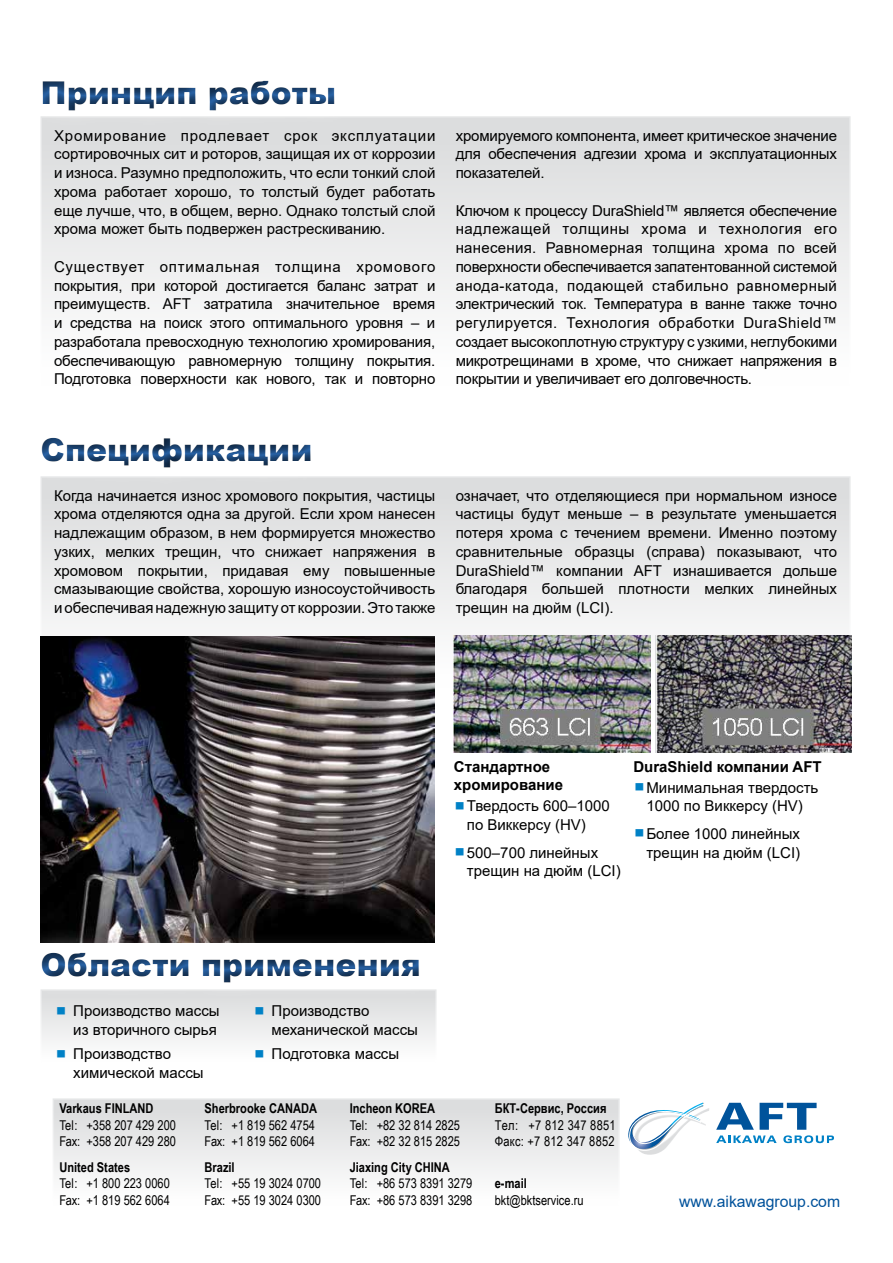
<style>
.page{position:relative;width:893px;height:1263px;background:#fff}
.page>*{position:absolute;margin:0;border:0;box-sizing:border-box;transform-origin:0 0}
.t1{font:900 36px "Arial";color:#0081c6}
.t2{font:900 31.5px "Arial";color:#2862a5}
.t3{font:15.75px "Arial";color:#00529b}
.t4{font:15px/18.8px "Arial";color:#000}
.t5{font:700 15px/18.8px "Arial";color:#000}
.t6{font:13.5px/16.5px "Arial Narrow";color:#000}
.t7{font:700 13.5px "Arial Narrow";color:#000}
.t8{font:13.5px/16.5px "Arial Narrow";letter-spacing:.02em;color:#000}
</style>
<div class="page">
<div style="left:40px;top:116px;width:810px;height:270px;background:linear-gradient(to bottom,#d9dadb,#fff);border:2px solid #e6e7e8"></div>
<svg style="left:40px;top:116px;width:319px;height:16px;background:#dedfdf"></svg>
<svg style="left:42px;top:80px;width:293px;height:31px"></svg>
<svg style="left:40px;top:476px;width:810px;height:213px;fill:#e8e9e9"></svg>
<img style="left:40px;top:637px;width:394px;height:291px">
<div style="left:40px;top:476px;width:295px;height:14px;background:#dcddde"></div>
<svg style="left:40px;top:437px;width:289px;height:41px"></svg>
<img style="left:657px;top:635px;width:195px;height:118px">
<img style="left:454px;top:635px;width:196px;height:118px">
<svg style="left:40px;top:1005px;width:396px;height:37px;fill:#ebebec"></svg>
<svg style="left:40px;top:928px;width:397px;height:77px;background:#434141"></svg>
<svg style="left:40px;top:940px;width:397px;height:63px"></svg>
<div style="left:53px;top:1098px;width:567px;height:108px;background:linear-gradient(to bottom,#d9dadb,#fff);border:2px solid #e6e7e8"></div>
<img style="left:641px;top:1108px;width:68px;height:47px">
<svg style="left:628px;top:1102px;width:76px;height:50px"></svg>
<svg style="left:716px;top:1103px;width:118px;height:40px"></svg>
<h2 class="t2" style="left:40px;top:69px;width:298px">Принцип работы</h2>
<p class="t4" style="left:54px;top:126px;width:383px;text-align:justify">Хромирование продлевает срок эксплуатации сортировочных сит и роторов, защищая их от коррозии и износа. Разумно предположить, что если тонкий слой хрома работает хорошо, то толстый будет работать еще лучше, что, в общем, верно. Однако толстый слой хрома может быть подвержен растрескиванию.</p>
<p class="t4" style="left:54px;top:257px;width:383px;text-align:justify">Существует оптимальная толщина хромового покрытия, при которой достигается баланс затрат и преимуществ. AFT затратила значительное время и средства на поиск этого оптимального уровня – и разработала превосходную технологию хромирования, обеспечивающую равномерную толщину покрытия.<br>Подготовка поверхности как нового, так и повторно</p>
<h2 class="t2" style="left:40px;top:427px;width:274px">Спецификации</h2>
<p class="t4" style="left:456px;top:126px;width:383px;text-align:justify">хромируемого компонента, имеет критическое значение для обеспечения адгезии хрома и эксплуатационных показателей.</p>
<p class="t4" style="left:456px;top:201px;width:383px;text-align:justify">Ключом к процессу DuraShield™ является обеспечение надлежащей толщины хрома и технология его нанесения. Равномерная толщина хрома по всей поверхности обеспечивается запатентованной системой анода-катода, подающей стабильно равномерный электрический ток. Температура в ванне также точно регулируется. Технология обработки DuraShield™ создает высокоплотную структуру с узкими, неглубокими микротрещинами в хроме, что снижает напряжения в покрытии и увеличивает его долговечность.</p>
<p class="t4" style="left:54px;top:486px;width:383px;text-align:justify">Когда начинается износ хромового покрытия, частицы хрома отделяются одна за другой. Если хром нанесен надлежащим образом, в нем формируется множество узких, мелких трещин, что снижает напряжения в хромовом покрытии, придавая ему повышенные смазывающие свойства, хорошую износоустойчивость и обеспечивая надежную защиту от коррозии. Это также</p>
<p class="t4" style="left:456px;top:486px;width:383px;text-align:justify">означает, что отделяющиеся при нормальном износе частицы будут меньше – в результате уменьшается потеря хрома с течением времени. Именно поэтому сравнительные образцы (справа) показывают, что DuraShield™ компании AFT изнашивается дольше благодаря большей плотности мелких линейных трещин на дюйм (LCI).</p>
<p class="t5" style="left:454px;top:757px;width:111px">Стандартное хромирование</p>
<h1 class="t1" style="left:454px;top:780px;width:13px">·</h1>
<p class="t4" style="left:467px;top:796px;width:144px">Твердость 600–1000 по Виккерсу (HV)</p>
<h1 class="t1" style="left:454px;top:826px;width:13px">·</h1>
<p class="t4" style="left:467px;top:843px;width:155px">500–700 линейных трещин на дюйм (LCI)</p>
<p class="t5" style="left:633px;top:757px;width:190px">DuraShield компании AFT</p>
<h1 class="t1" style="left:633px;top:761px;width:13px">·</h1>
<p class="t4" style="left:646px;top:778px;width:173px">Минимальная твердость<br>1000 по Виккерсу (HV)</p>
<h1 class="t1" style="left:633px;top:807px;width:13px">·</h1>
<p class="t4" style="left:646px;top:824px;width:155px">Более 1000 линейных трещин на дюйм (LCI)</p>
<h2 class="t2" style="left:40px;top:942px;width:382px">Области применения</h2>
<h1 class="t1" style="left:55px;top:985px;width:13px">·</h1>
<p class="t4" style="left:73px;top:1002px;width:148px">Производство массы из вторичного сырья</p>
<h1 class="t1" style="left:55px;top:1028px;width:13px">·</h1>
<p class="t4" style="left:73px;top:1044px;width:132px">Производство химической массы</p>
<h1 class="t1" style="left:254px;top:985px;width:13px">·</h1>
<p class="t4" style="left:272px;top:1002px;width:148px">Производство механической массы</p>
<h1 class="t1" style="left:254px;top:1028px;width:13px">·</h1>
<p class="t4" style="left:272px;top:1044px;width:129px">Подготовка массы</p>
<p class="t7" style="left:59px;top:1098px;width:96px">Varkaus FINLAND</p>
<p class="t6" style="left:59px;top:1116px;width:118px">Tel: +358 207 429 200<br>Fax: +358 207 429 280</p>
<p class="t7" style="left:205px;top:1098px;width:114px">Sherbrooke CANADA</p>
<p class="t6" style="left:205px;top:1116px;width:112px">Tel: +1 819 562 4754<br>Fax: +1 819 562 6064</p>
<p class="t7" style="left:350px;top:1098px;width:87px">Incheon KOREA</p>
<p class="t6" style="left:350px;top:1116px;width:112px">Tel: +82 32 814 2825<br>Fax: +82 32 815 2825</p>
<p class="t7" style="left:495px;top:1098px;width:113px">БКТ-Сервис, Россия</p>
<p class="t8" style="left:495px;top:1116px;width:122px">Тел: +7 812 347 8851<br>Факс: +7 812 347 8852</p>
<p class="t7" style="left:59px;top:1157px;width:72px">United States</p>
<p class="t6" style="left:59px;top:1174px;width:112px">Tel: +1 800 223 0060<br>Fax: +1 819 562 6064</p>
<p class="t7" style="left:205px;top:1157px;width:32px">Brazil</p>
<p class="t6" style="left:205px;top:1174px;width:118px">Tel: +55 19 3024 0700<br>Fax: +55 19 3024 0300</p>
<p class="t7" style="left:350px;top:1157px;width:102px">Jiaxing City CHINA</p>
<p class="t6" style="left:350px;top:1174px;width:124px">Tel: +86 573 8391 3279<br>Fax: +86 573 8391 3298</p>
<p class="t7" style="left:495px;top:1173px;width:33px">e-mail</p>
<p class="t6" style="left:495px;top:1191px;width:90px">bkt@bktservice.ru</p>
<p class="t3" style="left:679px;top:1190px;width:163px">www.aikawagroup.com</p>
</div>
